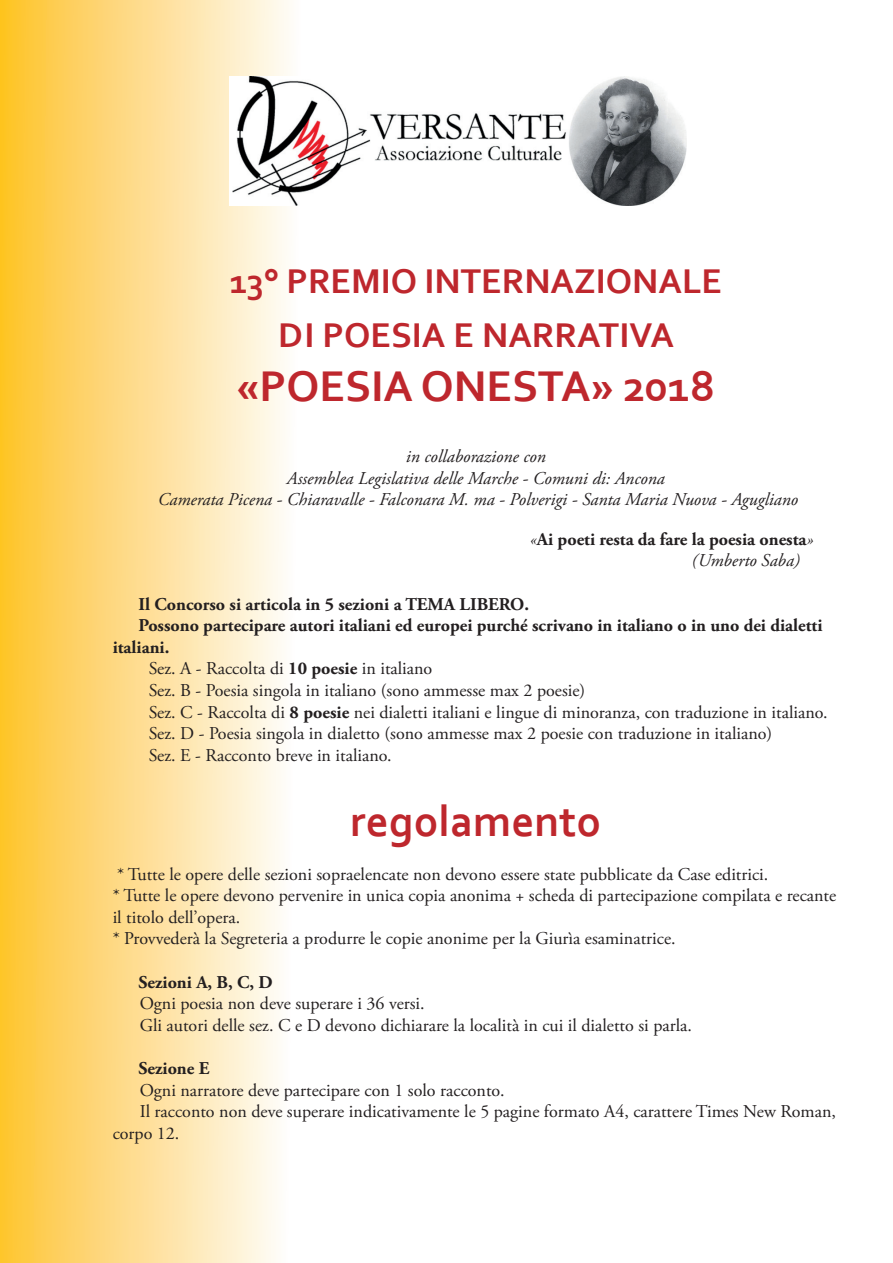
<style>
.page{position:relative;width:893px;height:1263px;background:#fff}
.page>*{position:absolute;margin:0;border:0;box-sizing:border-box;transform-origin:0 0}
.t1{font:700 45px "Corbel";color:#be272d}
.t2{font:700 36px/54px "Corbel";color:#be272d;text-align:center}
.t3{font:18px/21.6px "Adobe Garamond Pro";color:#231f20}
.t4{font:700 18px/21.6px "Adobe Garamond Pro";color:#231f20}
.t5{font:italic 18px/21.6px "Adobe Garamond Pro";color:#231f20;text-align:center}
.s1{font-weight:400;font-style:italic}
.s2{font-weight:700}
</style>
<div class="page">
<div style="left:0;top:0;width:302px;height:1263px;background:linear-gradient(to right,#fec32e,#fefeff)"></div>
<img style="left:230px;top:77px;width:457px;height:129px">
<h2 class="t2" style="left:230px;top:253px;width:494px">13° PREMIO INTERNAZIONALE di POESIA e NARRATIVA</h2>
<h1 class="t1" style="left:236px;top:358px;width:480px">«POESIA ONESTA» 2018</h1>
<p class="t5" style="left:158px;top:446px;width:642px">in collaborazione con<br>Assemblea Legislativa delle Marche - Comuni di: Ancona<br>Camerata Picena - Chiaravalle - Falconara M. ma - Polverigi - Santa Maria Nuova - Agugliano</p>
<p class="t4" style="left:692px;top:528px;width:123px;text-indent:-162px"><span class="s1">«</span>Ai poeti resta da fare la poesia onesta<span class="s1">» (Umberto Saba)</span></p>
<p class="t4" style="left:139px;top:593px;width:392px">Il Concorso si articola in 5 sezioni a TEMA LIBERO.</p>
<p class="t4" style="left:139px;top:615px;width:685px">Possono partecipare autori italiani ed europei purché scrivano in italiano o in uno dei dialetti</p>
<p class="t4" style="left:113px;top:636px;width:58px">italiani.</p>
<p class="t3" style="left:149px;top:658px;width:285px">Sez. A - Raccolta di <span class="s2">10 poesie</span> in italiano</p>
<p class="t3" style="left:149px;top:680px;width:438px">Sez. B - Poesia singola in italiano (sono ammesse max 2 poesie)</p>
<p class="t3" style="left:149px;top:702px;width:680px">Sez. C - Raccolta di <span class="s2">8 poesie</span> nei dialetti italiani e lingue di minoranza, con traduzione in italiano.</p>
<p class="t3" style="left:149px;top:723px;width:625px">Sez. D - Poesia singola in dialetto (sono ammesse max 2 poesie con traduzione in italiano)</p>
<p class="t3" style="left:149px;top:745px;width:245px">Sez. E - Racconto breve in italiano.</p>
<h1 class="t1" style="left:350px;top:793px;width:253px">regolamento</h1>
<p class="t3" style="left:113px;top:864px;width:725px">* Tutte le opere delle sezioni sopraelencate non devono essere state pubblicate da Case editrici.<br>* Tutte le opere devono pervenire in unica copia anonima + scheda di partecipazione compilata e recante il titolo dell’opera.<br>* Provvederà la Segreteria a produrre le copie anonime per la Giurìa esaminatrice.</p>
<p class="t4" style="left:139px;top:971px;width:136px">Sezioni A, B, C, D</p>
<p class="t3" style="left:140px;top:993px;width:554px">Ogni poesia non deve superare i 36 versi.<br>Gli autori delle sez. C e D devono dichiarare la località in cui il dialetto si parla.</p>
<p class="t4" style="left:139px;top:1058px;width:72px">Sezione E</p>
<p class="t3" style="left:140px;top:1080px;width:366px">Ogni narratore deve partecipare con 1 solo racconto.</p>
<p class="t3" style="left:140px;top:1101px;width:698px">Il racconto non deve superare indicativamente le 5 pagine formato A4, carattere Times New Roman,</p>
<p class="t3" style="left:113px;top:1123px;width:68px">corpo 12.</p>
</div>
